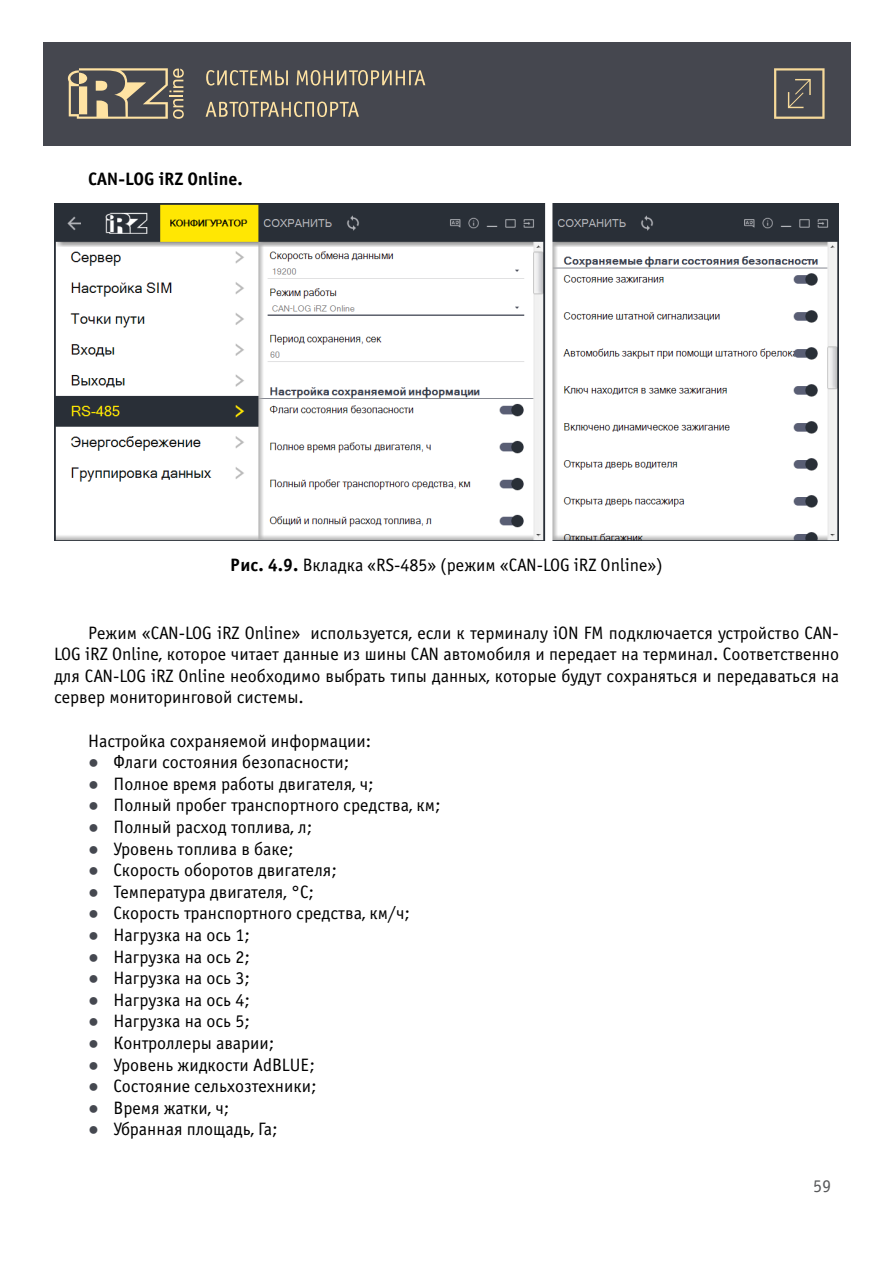
<style>
.page{position:relative;width:893px;height:1263px;background:#fff}
.page>*{position:absolute;margin:0;border:0;box-sizing:border-box;transform-origin:0 0}
.t1{font:18px/21.6px "Officina Sans C";color:#000;text-align:justify}
.t2{font:700 18px "Officina Sans C";color:#000}
.t3{font:18px "Officina Sans C";color:#58595b}
.s1{font-weight:700}
.s2{font-family:"Arial";color:#454850}
</style>
<div class="page">
<div style="left:43px;top:42px;width:807px;height:103px;background:#45474f"></div>
<svg style="left:68px;top:68px;width:116px;height:51px"></svg>
<svg style="left:206px;top:70px;width:82px;height:16px"></svg>
<svg style="left:297px;top:70px;width:128px;height:16px"></svg>
<svg style="left:206px;top:102px;width:153px;height:15px"></svg>
<svg style="left:774px;top:68px;width:51px;height:51px"></svg>
<img style="left:54px;top:204px;width:785px;height:337px">
<p class="t2" style="left:88px;top:169px;width:156px">CAN-LOG iRZ Online.</p>
<p class="t1" style="left:230px;top:555px;width:434px"><span class="s1">Рис. 4.9.</span> Вкладка «RS-485» (режим «CAN-LOG iRZ Online»)</p>
<p class="t1" style="left:54px;top:622px;width:786px;text-indent:34px">Режим «CAN-LOG iRZ Online» используется, если к терминалу iON FM подключается устройство CAN-LOG iRZ Online, которое читает данные из шины CAN автомобиля и передает на терминал. Соответственно для CAN-LOG iRZ Online необходимо выбрать типы данных, которые будут сохраняться и передаваться на сервер мониторинговой системы.</p>
<p class="t1" style="left:88px;top:730px;width:285px">Настройка сохраняемой информации:</p>
<p class="t1" style="left:88px;top:752px;width:263px"><span class="s2">●</span> Флаги состояния безопасности;</p>
<p class="t1" style="left:88px;top:773px;width:287px"><span class="s2">●</span> Полное время работы двигателя, ч;</p>
<p class="t1" style="left:88px;top:795px;width:354px"><span class="s2">●</span> Полный пробег транспортного средства, км;</p>
<p class="t1" style="left:88px;top:816px;width:226px"><span class="s2">●</span> Полный расход топлива, л;</p>
<p class="t1" style="left:88px;top:838px;width:207px"><span class="s2">●</span> Уровень топлива в баке;</p>
<p class="t1" style="left:88px;top:860px;width:250px"><span class="s2">●</span> Скорость оборотов двигателя;</p>
<p class="t1" style="left:88px;top:881px;width:227px"><span class="s2">●</span> Температура двигателя, °C;</p>
<p class="t1" style="left:88px;top:903px;width:324px"><span class="s2">●</span> Скорость транспортного средства, км/ч;</p>
<p class="t1" style="left:88px;top:924px;width:163px"><span class="s2">●</span> Нагрузка на ось 1;</p>
<p class="t1" style="left:88px;top:946px;width:163px"><span class="s2">●</span> Нагрузка на ось 2;</p>
<p class="t1" style="left:88px;top:968px;width:163px"><span class="s2">●</span> Нагрузка на ось 3;</p>
<p class="t1" style="left:88px;top:989px;width:163px"><span class="s2">●</span> Нагрузка на ось 4;</p>
<p class="t1" style="left:88px;top:1011px;width:163px"><span class="s2">●</span> Нагрузка на ось 5;</p>
<p class="t1" style="left:88px;top:1032px;width:188px"><span class="s2">●</span> Контроллеры аварии;</p>
<p class="t1" style="left:88px;top:1054px;width:228px"><span class="s2">●</span> Уровень жидкости AdBLUE;</p>
<p class="t1" style="left:88px;top:1076px;width:230px"><span class="s2">●</span> Состояние сельхозтехники;</p>
<p class="t1" style="left:88px;top:1097px;width:143px"><span class="s2">●</span> Время жатки, ч;</p>
<p class="t1" style="left:88px;top:1119px;width:191px"><span class="s2">●</span> Убранная площадь, Га;</p>
<p class="t3" style="left:813px;top:1176px;width:19px">59</p>
</div>
